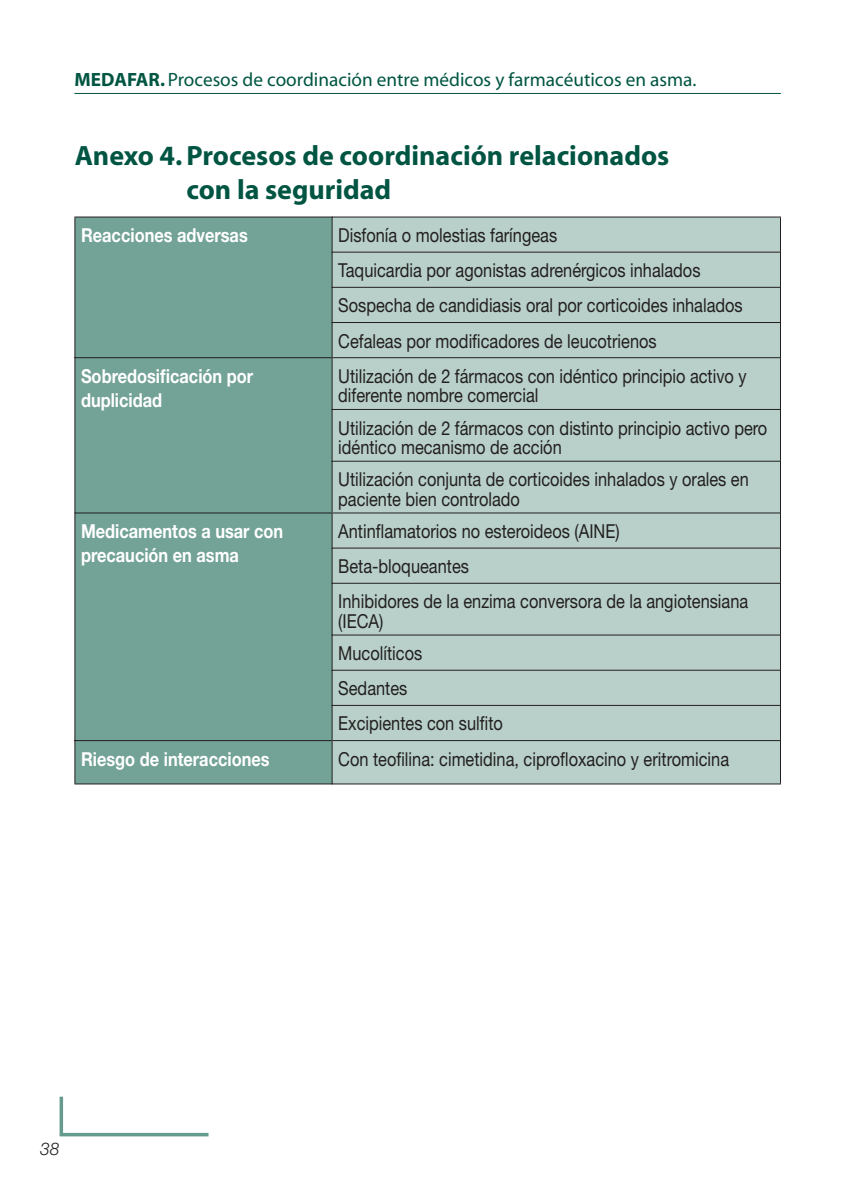
<style>
.page{position:relative;width:844px;height:1191px;background:#fff}
.page>*{position:absolute;margin:0;border:0;box-sizing:border-box;transform-origin:0 0}
.t1{font:700 28px/33.6px "Myriad";color:#005542}
.t2{font:19.25px/35.2px "Helvetica Neue LT";color:#231f20;scale:.85 1}
.t3{font:700 19.25px/24.5px "Helvetica Neue LT";color:#fff;scale:.85 1}
.t4{font:19.25px "Myriad";color:#005542}
.t5{font:italic 300 17.5px "Helvetica Neue LT";color:#231f20}
.s1{font-weight:700}
</style>
<div class="page">
<svg style="left:59px;top:1096px;width:150px;height:41px"></svg>
<hr style="left:74px;top:93px;width:706px;height:1px;background:#005542">
<div style="left:75px;top:218px;width:256px;height:565px;background:#73a297"></div>
<div style="left:332px;top:218px;width:447px;height:565px;background:#b8d0c9"></div>
<hr style="left:74px;top:217px;width:1px;height:35px;background:#231f20">
<hr style="left:74px;top:252px;width:1px;height:35px;background:#231f20">
<hr style="left:74px;top:287px;width:1px;height:35px;background:#231f20">
<hr style="left:74px;top:322px;width:1px;height:35px;background:#231f20">
<hr style="left:74px;top:217px;width:257px;height:1px;background:#231f20">
<hr style="left:331px;top:217px;width:1px;height:35px;background:#231f20">
<hr style="left:332px;top:217px;width:448px;height:1px;background:#231f20">
<hr style="left:779px;top:217px;width:1px;height:35px;background:#231f20">
<hr style="left:331px;top:252px;width:1px;height:35px;background:#231f20">
<hr style="left:331px;top:252px;width:449px;height:1px;background:#231f20">
<hr style="left:779px;top:252px;width:1px;height:35px;background:#231f20">
<hr style="left:331px;top:288px;width:1px;height:34px;background:#231f20">
<hr style="left:331px;top:287px;width:449px;height:1px;background:#231f20">
<hr style="left:779px;top:288px;width:1px;height:34px;background:#231f20">
<hr style="left:331px;top:323px;width:1px;height:34px;background:#231f20">
<hr style="left:331px;top:322px;width:449px;height:1px;background:#231f20">
<hr style="left:779px;top:323px;width:1px;height:34px;background:#231f20">
<hr style="left:74px;top:358px;width:1px;height:51px;background:#231f20">
<hr style="left:74px;top:409px;width:1px;height:52px;background:#231f20">
<hr style="left:74px;top:461px;width:1px;height:51px;background:#231f20">
<hr style="left:74px;top:357px;width:258px;height:1px;background:#231f20">
<hr style="left:331px;top:358px;width:1px;height:51px;background:#231f20">
<hr style="left:332px;top:357px;width:448px;height:1px;background:#231f20">
<hr style="left:779px;top:358px;width:1px;height:51px;background:#231f20">
<hr style="left:331px;top:410px;width:1px;height:51px;background:#231f20">
<hr style="left:331px;top:409px;width:449px;height:1px;background:#231f20">
<hr style="left:779px;top:410px;width:1px;height:51px;background:#231f20">
<hr style="left:331px;top:461px;width:1px;height:51px;background:#231f20">
<hr style="left:331px;top:461px;width:449px;height:1px;background:#231f20">
<hr style="left:779px;top:461px;width:1px;height:51px;background:#231f20">
<hr style="left:74px;top:513px;width:1px;height:35px;background:#231f20">
<hr style="left:74px;top:548px;width:1px;height:35px;background:#231f20">
<hr style="left:74px;top:583px;width:1px;height:52px;background:#231f20">
<hr style="left:74px;top:635px;width:1px;height:35px;background:#231f20">
<hr style="left:74px;top:670px;width:1px;height:35px;background:#231f20">
<hr style="left:74px;top:705px;width:1px;height:35px;background:#231f20">
<hr style="left:74px;top:512px;width:258px;height:1px;background:#231f20">
<hr style="left:331px;top:513px;width:1px;height:34px;background:#231f20">
<hr style="left:332px;top:512px;width:448px;height:1px;background:#231f20">
<hr style="left:779px;top:513px;width:1px;height:34px;background:#231f20">
<hr style="left:331px;top:548px;width:1px;height:35px;background:#231f20">
<hr style="left:331px;top:547px;width:449px;height:1px;background:#231f20">
<hr style="left:779px;top:548px;width:1px;height:35px;background:#231f20">
<hr style="left:331px;top:583px;width:1px;height:51px;background:#231f20">
<hr style="left:331px;top:583px;width:449px;height:1px;background:#231f20">
<hr style="left:779px;top:583px;width:1px;height:51px;background:#231f20">
<hr style="left:331px;top:635px;width:1px;height:35px;background:#231f20">
<hr style="left:331px;top:634px;width:449px;height:1px;background:#231f20">
<hr style="left:779px;top:635px;width:1px;height:35px;background:#231f20">
<hr style="left:331px;top:670px;width:1px;height:35px;background:#231f20">
<hr style="left:331px;top:670px;width:449px;height:1px;background:#231f20">
<hr style="left:779px;top:670px;width:1px;height:35px;background:#231f20">
<hr style="left:331px;top:706px;width:1px;height:34px;background:#231f20">
<hr style="left:331px;top:705px;width:449px;height:1px;background:#231f20">
<hr style="left:779px;top:706px;width:1px;height:34px;background:#231f20">
<hr style="left:74px;top:741px;width:1px;height:42px;background:#231f20">
<hr style="left:74px;top:740px;width:258px;height:1px;background:#231f20">
<hr style="left:74px;top:783px;width:257px;height:1px;background:#231f20">
<hr style="left:331px;top:741px;width:1px;height:43px;background:#231f20">
<hr style="left:332px;top:740px;width:448px;height:1px;background:#231f20">
<hr style="left:779px;top:741px;width:1px;height:42px;background:#231f20">
<hr style="left:332px;top:783px;width:448px;height:1px;background:#231f20">
<p class="t4" style="left:74px;top:70px;width:623px"><span class="s1">MEDAFAR.</span> Procesos de coordinación entre médicos y farmacéuticos en asma.</p>
<h1 class="t1" style="left:186px;top:140px;width:484px;text-indent:-112px">Anexo 4. Procesos de coordinación relacionados con la seguridad</h1>
<p class="t3" style="left:81px;top:222px;width:198px">Reacciones adversas</p>
<p class="t2" style="left:338px;top:217px;width:477px">Disfonía o molestias faríngeas<br>Taquicardia por agonistas adrenérgicos inhalados Sospecha de candidiasis oral por corticoides inhalados Cefaleas por modificadores de leucotrienos</p>
<p class="t3" style="left:81px;top:363px;width:204px">Sobredosificación por duplicidad</p>
<p class="t2" style="left:338px;top:366px;width:482px;line-height:19.2px">Utilización de 2 fármacos con idéntico principio activo y diferente nombre comercial</p>
<p class="t2" style="left:338px;top:418px;width:506px;line-height:19.2px">Utilización de 2 fármacos con distinto principio activo pero idéntico mecanismo de acción</p>
<p class="t2" style="left:338px;top:469px;width:484px;line-height:19.2px">Utilización conjunta de corticoides inhalados y orales en paciente bien controlado</p>
<p class="t3" style="left:81px;top:518px;width:239px">Medicamentos a usar con precaución en asma</p>
<p class="t2" style="left:338px;top:513px;width:484px">Antinflamatorios no esteroideos (AINE)<br>Beta-bloqueantes<br>Inhibidores de la enzima conversora de la angiotensiana</p>
<p class="t2" style="left:338px;top:604px;width:100px;line-height:32.6px">(IECA)<br>Mucolíticos</p>
<p class="t2" style="left:338px;top:670px;width:195px">Sedantes<br>Excipientes con sulfito</p>
<p class="t3" style="left:81px;top:746px;width:223px">Riesgo de interacciones</p>
<p class="t2" style="left:338px;top:741px;width:461px">Con teofilina: cimetidina, ciprofloxacino y eritromicina</p>
<p class="t5" style="left:40px;top:1138px;width:21px">38</p>
</div>
